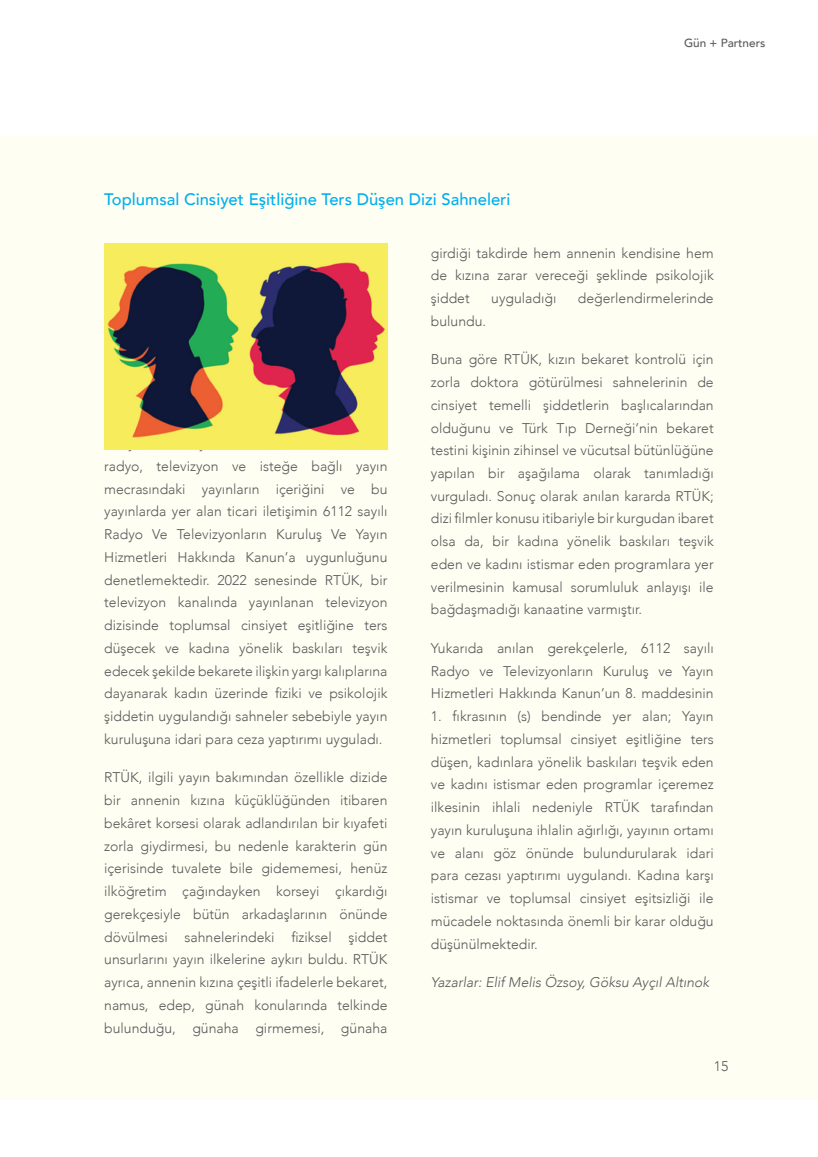
<style>
.page{position:relative;width:818px;height:1157px;background:#fff}
.page>*{position:absolute;margin:0;border:0;box-sizing:border-box;transform-origin:0 0}
.t1{font:500 16.62px "Avenir";color:#00aeef}
.t2{font:300 14px/22.8px "Avenir";color:#59585b;text-align:justify}
.t3{font:italic 300 14px "Avenir";color:#59585b}
.t4{font:500 11.72px "Avenir";color:#59585b}
</style>
<div class="page">
<div style="left:0;top:137px;width:818px;height:963px;background:#fffef2"></div>
<img style="left:104px;top:243px;width:283px;height:206px">
<p class="t1" style="left:104px;top:185px;width:408px">Toplumsal Cinsiyet Eşitliğine Ters Düşen Dizi Sahneleri</p>
<p class="t4" style="left:684px;top:33px;width:83px">Gün + Partners</p>
<p class="t2" style="left:104px;top:455px;width:285px">radyo, televizyon ve isteğe bağlı yayın mecrasındaki yayınların içeriğini ve bu yayınlarda yer alan ticari iletişimin 6112 sayılı Radyo Ve Televizyonların Kuruluş Ve Yayın Hizmetleri Hakkında Kanun’a uygunluğunu denetlemektedir. 2022 senesinde RTÜK, bir televizyon kanalında yayınlanan televizyon dizisinde toplumsal cinsiyet eşitliğine ters düşecek ve kadına yönelik baskıları teşvik edecek şekilde bekarete ilişkin yargı kalıplarına dayanarak kadın üzerinde fiziki ve psikolojik şiddetin uygulandığı sahneler sebebiyle yayın kuruluşuna idari para ceza yaptırımı uyguladı.</p>
<p class="t2" style="left:104px;top:766px;width:285px">RTÜK, ilgili yayın bakımından özellikle dizide bir annenin kızına küçüklüğünden itibaren bekâret korsesi olarak adlandırılan bir kıyafeti zorla giydirmesi, bu nedenle karakterin gün içerisinde tuvalete bile gidememesi, henüz ilköğretim çağındayken korseyi çıkardığı gerekçesiyle bütün arkadaşlarının önünde dövülmesi sahnelerindeki fiziksel şiddet unsurlarını yayın ilkelerine aykırı buldu. RTÜK ayrıca, annenin kızına çeşitli ifadelerle bekaret, namus, edep, günah konularında telkinde bulunduğu, günaha girmemesi, günaha</p>
<p class="t2" style="left:431px;top:241px;width:284px">girdiği takdirde hem annenin kendisine hem de kızına zarar vereceği şeklinde psikolojik şiddet</p>
<p class="t2" style="left:491px;top:287px;width:67px">uyguladığı</p>
<p class="t2" style="left:578px;top:287px;width:137px">değerlendirmelerinde</p>
<p class="t2" style="left:431px;top:309px;width:57px">bulundu.</p>
<p class="t2" style="left:431px;top:348px;width:284px">Buna göre RTÜK, kızın bekaret kontrolü için zorla doktora götürülmesi sahnelerinin de cinsiyet temelli şiddetlerin başlıcalarından olduğunu ve Türk Tıp Derneği’nin bekaret testini kişinin zihinsel ve vücutsal bütünlüğüne yapılan bir aşağılama olarak tanımladığı vurguladı. Sonuç olarak anılan kararda RTÜK; dizi filmler konusu itibariyle bir kurgudan ibaret olsa da, bir kadına yönelik baskıları teşvik eden ve kadını istismar eden programlara yer verilmesinin kamusal sorumluluk anlayışı ile bağdaşmadığı kanaatine varmıştır.</p>
<p class="t2" style="left:431px;top:636px;width:284px">Yukarıda anılan gerekçelerle, 6112 sayılı Radyo ve Televizyonların Kuruluş ve Yayın Hizmetleri Hakkında Kanun’un 8. maddesinin</p>
<p class="t2" style="left:431px;top:705px;width:284px">1. fıkrasının (s) bendinde yer alan; Yayın hizmetleri toplumsal cinsiyet eşitliğine ters düşen, kadınlara yönelik baskıları teşvik eden ve kadını istismar eden programlar içeremez ilkesinin ihlali nedeniyle RTÜK tarafından yayın kuruluşuna ihlalin ağırlığı, yayının ortamı ve alanı göz önünde bulundurularak idari para cezası yaptırımı uygulandı. Kadına karşı istismar ve toplumsal cinsiyet eşitsizliği ile mücadele noktasında önemli bir karar olduğu düşünülmektedir.</p>
<p class="t3" style="left:431px;top:973px;width:280px">Yazarlar: Elif Melis Özsoy, Göksu Ayçıl Altınok</p>
<p class="t2" style="left:713px;top:1054px;width:16px">15</p>
</div>
